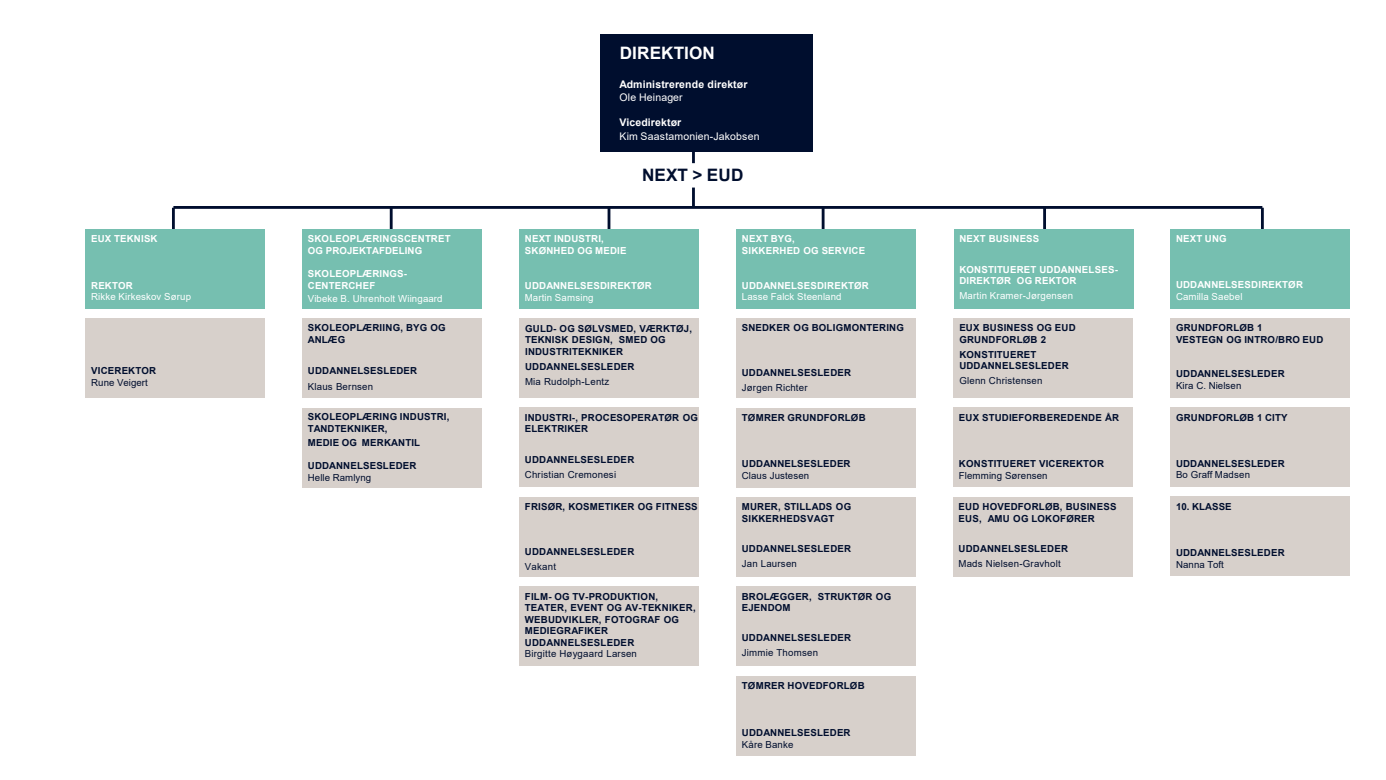
<style>
.page{position:relative;width:1386px;height:780px;background:#fff}
.page>*{position:absolute;margin:0;border:0;box-sizing:border-box;transform-origin:0 0}
.t1{font:700 17.15px "Arial";letter-spacing:.005em;color:#fff}
.t2{font:700 17.15px "Arial";letter-spacing:.01em;color:#000e2e}
.t3{font:700 10.5px "Arial";letter-spacing:.01em;color:#fff}
.t4{font:10.5px "Arial";letter-spacing:.015em;color:#fff}
.t5{font:700 9.62px/11.5px "Arial";letter-spacing:.02em;color:#000e2e}
.t6{font:700 9.62px/12px "Arial";letter-spacing:.015em;color:#fff}
.t7{font:9.62px "Arial";letter-spacing:.02em;color:#000e2e}
.t8{font:9.62px "Arial";letter-spacing:.01em;color:#fff}
.s1{font-weight:400}
</style>
<div class="page">
<svg style="left:692px;top:187px;width:2px;height:19px"></svg>
<svg style="left:692px;top:152px;width:2px;height:11px"></svg>
<hr style="left:1260px;top:208px;width:3px;height:27px;background:#000e2e">
<hr style="left:1043px;top:208px;width:2px;height:27px;background:#000e2e">
<hr style="left:821px;top:208px;width:3px;height:27px;background:#000e2e">
<hr style="left:607px;top:208px;width:3px;height:27px;background:#000e2e">
<hr style="left:390px;top:208px;width:2px;height:27px;background:#000e2e">
<hr style="left:172px;top:208px;width:3px;height:27px;background:#000e2e">
<hr style="left:173px;top:206px;width:1089px;height:3px;background:#000e2e">
<div style="left:600px;top:35px;width:212px;height:117px;background:#000e2e"></div>
<div style="left:1170px;top:229px;width:179px;height:79px;background:#76bfb0"></div>
<div style="left:736px;top:229px;width:179px;height:79px;background:#76bfb0"></div>
<div style="left:736px;top:408px;width:179px;height:79px;background:#d7d0cb"></div>
<div style="left:736px;top:676px;width:179px;height:79px;background:#d7d0cb"></div>
<div style="left:953px;top:407px;width:179px;height:80px;background:#d7d0cb"></div>
<div style="left:1170px;top:318px;width:179px;height:79px;background:#d7d0cb"></div>
<div style="left:1170px;top:407px;width:179px;height:79px;background:#d7d0cb"></div>
<div style="left:1170px;top:496px;width:179px;height:80px;background:#d7d0cb"></div>
<div style="left:302px;top:229px;width:180px;height:79px;background:#76bfb0"></div>
<div style="left:302px;top:408px;width:180px;height:79px;background:#d7d0cb"></div>
<div style="left:85px;top:229px;width:180px;height:79px;background:#76bfb0"></div>
<div style="left:85px;top:318px;width:180px;height:80px;background:#d7d0cb"></div>
<div style="left:519px;top:229px;width:179px;height:79px;background:#76bfb0"></div>
<div style="left:953px;top:229px;width:180px;height:79px;background:#76bfb0"></div>
<div style="left:302px;top:318px;width:180px;height:80px;background:#d7d0cb"></div>
<div style="left:519px;top:318px;width:180px;height:80px;background:#d7d0cb"></div>
<div style="left:519px;top:407px;width:179px;height:80px;background:#d7d0cb"></div>
<div style="left:519px;top:586px;width:179px;height:79px;background:#d7d0cb"></div>
<div style="left:519px;top:497px;width:179px;height:79px;background:#d7d0cb"></div>
<div style="left:736px;top:497px;width:179px;height:79px;background:#d7d0cb"></div>
<div style="left:736px;top:318px;width:179px;height:79px;background:#d7d0cb"></div>
<div style="left:736px;top:586px;width:179px;height:79px;background:#d7d0cb"></div>
<div style="left:953px;top:318px;width:180px;height:79px;background:#d7d0cb"></div>
<div style="left:952px;top:497px;width:180px;height:79px;background:#d7d0cb"></div>
<p class="t6" style="left:91px;top:233px;width:68px">EUX TEKNISK</p>
<p class="t6" style="left:91px;top:279px;width:43px">REKTOR</p>
<p class="t8" style="left:91px;top:290px;width:101px">Rikke Kirkeskov Sørup</p>
<p class="t5" style="left:91px;top:365px;width:66px">VICEREKTOR</p>
<p class="t7" style="left:91px;top:375px;width:58px">Rune Veigert</p>
<p class="t6" style="left:308px;top:232px;width:144px">SKOLEOPLÆRINGSCENTRET<br>OG PROJEKTAFDELING</p>
<p class="t6" style="left:308px;top:268px;width:101px">SKOLEOPLÆRINGS-<br>CENTERCHEF</p>
<p class="t8" style="left:308px;top:291px;width:136px">Vibeke B. Uhrenholt Wiingaard</p>
<p class="t5" style="left:308px;top:321px;width:139px;line-height:12px">SKOLEOPLÆRIING, BYG OG<br>ANLÆG</p>
<p class="t5" style="left:308px;top:365px;width:111px">UDDANNELSESLEDER</p>
<p class="t7" style="left:308px;top:379px;width:67px">Klaus Bernsen</p>
<p class="t5" style="left:308px;top:411px;width:143px;line-height:12px">SKOLEOPLÆRING INDUSTRI,<br>TANDTEKNIKER,</p>
<p class="t5" style="left:308px;top:436px;width:114px">MEDIE OG MERKANTIL</p>
<p class="t5" style="left:308px;top:459px;width:110px">UDDANNELSESLEDER</p>
<p class="t7" style="left:308px;top:471px;width:65px">Helle Ramlyng</p>
<p class="t1" style="left:619px;top:40px;width:96px">DIREKTION</p>
<p class="t3" style="left:619px;top:77px;width:129px">Administrerende direktør</p>
<p class="t4" style="left:619px;top:90px;width:65px">Ole Heinager</p>
<p class="t3" style="left:619px;top:115px;width:63px">Vicedirektør</p>
<p class="t4" style="left:619px;top:129px;width:142px">Kim Saastamonien-Jakobsen</p>
<p class="t2" style="left:642px;top:163px;width:103px">NEXT &gt; EUD</p>
<p class="t6" style="left:525px;top:232px;width:103px">NEXT INDUSTRI,<br>SKØNHED OG MEDIE</p>
<p class="t6" style="left:525px;top:280px;width:128px">UDDANNELSESDIREKTØR</p>
<p class="t8" style="left:525px;top:290px;width:70px">Martin Samsing</p>
<p class="t5" style="left:525px;top:322px;width:169px">GULD- OG SØLVSMED, VÆRKTØJ,<br>TEKNISK DESIGN, SMED OG<br>INDUSTRITEKNIKER</p>
<p class="t5" style="left:525px;top:361px;width:111px">UDDANNELSESLEDER</p>
<p class="t7" style="left:525px;top:375px;width:86px">Mia Rudolph-Lentz</p>
<p class="t5" style="left:525px;top:411px;width:175px">INDUSTRI-, PROCESOPERATØR OG<br>ELEKTRIKER</p>
<p class="t5" style="left:525px;top:453px;width:111px">UDDANNELSESLEDER</p>
<p class="t7" style="left:525px;top:467px;width:93px">Christian Cremonesi</p>
<p class="t5" style="left:525px;top:501px;width:174px">FRISØR, KOSMETIKER OG FITNESS</p>
<p class="t5" style="left:525px;top:546px;width:111px">UDDANNELSESLEDER</p>
<p class="t7" style="left:525px;top:560px;width:33px">Vakant</p>
<p class="t5" style="left:525px;top:590px;width:172px">FILM- OG TV-PRODUKTION,<br>TEATER, EVENT OG AV-TEKNIKER,<br>WEBUDVIKLER, FOTOGRAF OG<br>MEDIEGRAFIKER<br>UDDANNELSESLEDER<br><span class="s1">Birgitte Høygaard Larsen</span></p>
<p class="t6" style="left:742px;top:233px;width:54px">NEXT BYG,</p>
<p class="t6" style="left:742px;top:244px;width:125px">SIKKERHED OG SERVICE</p>
<p class="t6" style="left:742px;top:279px;width:128px">UDDANNELSESDIREKTØR</p>
<p class="t8" style="left:742px;top:290px;width:101px">Lasse Falck Steenland</p>
<p class="t5" style="left:741px;top:322px;width:164px">SNEDKER OG BOLIGMONTERING</p>
<p class="t5" style="left:741px;top:367px;width:111px">UDDANNELSESLEDER</p>
<p class="t7" style="left:741px;top:381px;width:67px">Jørgen Richter</p>
<p class="t5" style="left:742px;top:412px;width:125px">TØMRER GRUNDFORLØB</p>
<p class="t5" style="left:742px;top:458px;width:110px">UDDANNELSESLEDER</p>
<p class="t7" style="left:742px;top:469px;width:69px">Claus Justesen</p>
<p class="t5" style="left:741px;top:501px;width:111px">MURER, STILLADS OG<br>SIKKERHEDSVAGT</p>
<p class="t5" style="left:741px;top:543px;width:111px">UDDANNELSESLEDER</p>
<p class="t7" style="left:741px;top:557px;width:57px">Jan Laursen</p>
<p class="t5" style="left:741px;top:590px;width:151px">BROLÆGGER, STRUKTØR OG<br>EJENDOM</p>
<p class="t5" style="left:741px;top:632px;width:111px">UDDANNELSESLEDER</p>
<p class="t7" style="left:741px;top:646px;width:78px">Jimmie Thomsen</p>
<p class="t5" style="left:742px;top:680px;width:124px">TØMRER HOVEDFORLØB</p>
<p class="t5" style="left:742px;top:726px;width:110px">UDDANNELSESLEDER</p>
<p class="t7" style="left:742px;top:737px;width:53px">Kåre Banke</p>
<p class="t6" style="left:959px;top:233px;width:81px">NEXT BUSINESS</p>
<p class="t6" style="left:959px;top:263px;width:160px;line-height:11.5px">KONSTITUERET UDDANNELSES-<br>DIREKTØR OG REKTOR</p>
<p class="t8" style="left:959px;top:289px;width:115px">Martin Kramer-Jørgensen</p>
<p class="t5" style="left:959px;top:322px;width:118px">EUX BUSINESS OG EUD<br>GRUNDFORLØB 2</p>
<p class="t5" style="left:959px;top:348px;width:111px">KONSTITUERET<br>UDDANNELSESLEDER</p>
<p class="t7" style="left:959px;top:374px;width:85px">Glenn Christensen</p>
<p class="t5" style="left:958px;top:411px;width:161px">EUX STUDIEFORBEREDENDE ÅR</p>
<p class="t5" style="left:958px;top:458px;width:146px">KONSTITUERET VICEREKTOR</p>
<p class="t7" style="left:958px;top:468px;width:90px">Flemming Sørensen</p>
<p class="t5" style="left:958px;top:501px;width:159px">EUD HOVEDFORLØB, BUSINESS<br>EUS, AMU OG LOKOFØRER</p>
<p class="t5" style="left:958px;top:542px;width:111px">UDDANNELSESLEDER</p>
<p class="t7" style="left:958px;top:556px;width:104px">Mads Nielsen-Gravholt</p>
<p class="t6" style="left:1175px;top:232px;width:52px">NEXT UNG</p>
<p class="t6" style="left:1175px;top:279px;width:128px">UDDANNELSESDIREKTØR</p>
<p class="t8" style="left:1175px;top:289px;width:68px">Camilla Saebel</p>
<p class="t5" style="left:1175px;top:322px;width:88px">GRUNDFORLØB 1</p>
<p class="t5" style="left:1175px;top:333px;width:149px">VESTEGN OG INTRO/BRO EUD</p>
<p class="t5" style="left:1175px;top:368px;width:110px">UDDANNELSESLEDER</p>
<p class="t7" style="left:1175px;top:379px;width:67px">Kira C. Nielsen</p>
<p class="t5" style="left:1175px;top:411px;width:113px">GRUNDFORLØB 1 CITY</p>
<p class="t5" style="left:1175px;top:457px;width:110px">UDDANNELSESLEDER</p>
<p class="t7" style="left:1175px;top:468px;width:76px">Bo Graff Madsen</p>
<p class="t5" style="left:1175px;top:500px;width:57px">10. KLASSE</p>
<p class="t5" style="left:1175px;top:547px;width:110px">UDDANNELSESLEDER</p>
<p class="t7" style="left:1175px;top:557px;width:49px">Nanna Toft</p>
</div>
